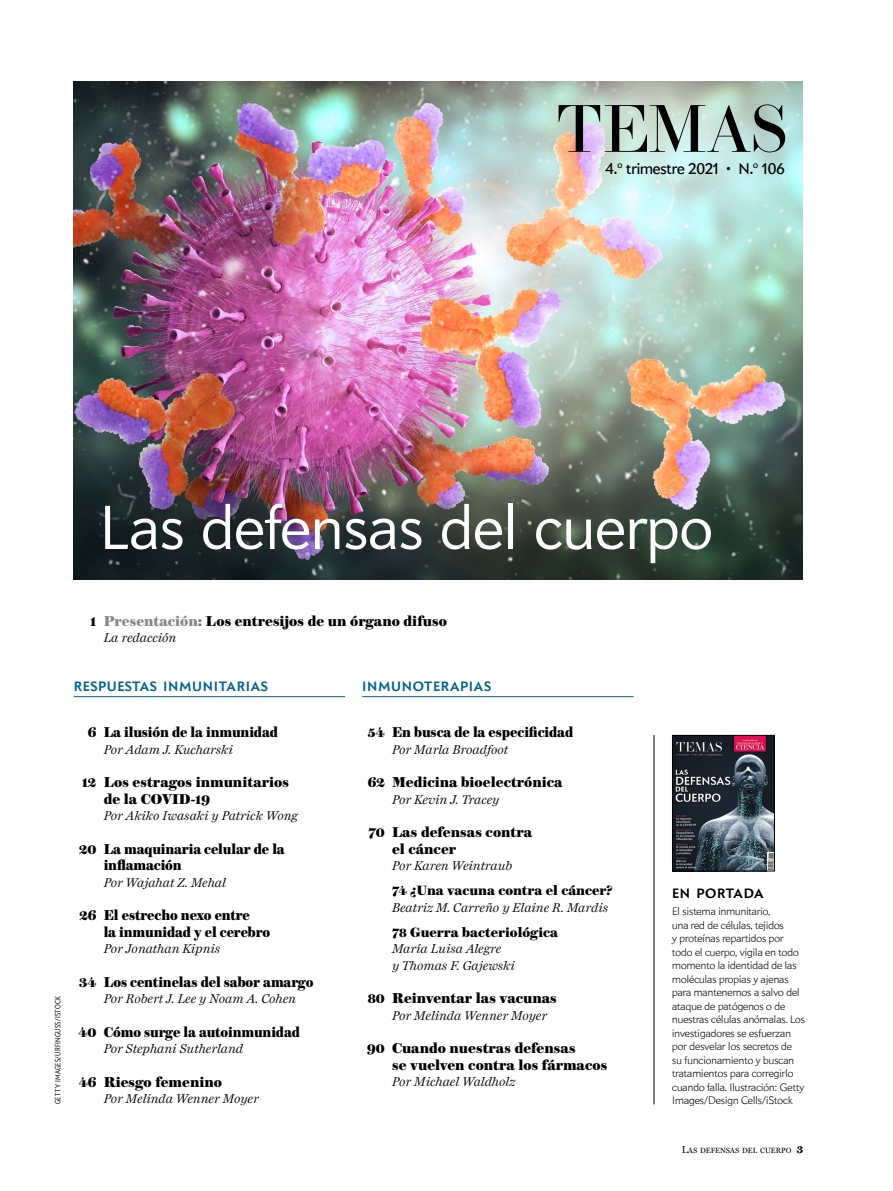
<style>
.page{position:relative;width:893px;height:1191px;background:#fff}
.page>*{position:absolute;margin:0;border:0;box-sizing:border-box;transform-origin:0 0}
.t1{font:67.35px "Brunel Poster";letter-spacing:.005em;color:#000}
.t2{font:300 60px "Apres";letter-spacing:.01em;color:#fff}
.t3{font:15px "Apres";letter-spacing:-.005em;color:#000}
.t4{font:700 14.25px/16.5px "Brunel Text";letter-spacing:-.005em;color:#000}
.t5{font:700 13.5px "Brunel Text";color:#000}
.t6{font:italic 13.2px/16.5px "Miller Daily One";color:#000}
.t7{font:700 13.2px "Apres";letter-spacing:.05em;color:#00638f}
.t8{font:700 13.2px "Apres";letter-spacing:.05em;color:#000}
.t9{font:100 10.5px/13.5px "Apres";letter-spacing:.01em;color:#000}
.t10{font:10.5px "Miller Daily One";color:#000}
.t11{font:9px "Apres";color:#000}
.t12{font:300 7.5px "Apres Condensed";letter-spacing:.04em;color:#000}
.s1{font-weight:800}
.s2{color:#878787}
.s3{color:#706f6f}
.s4{font-weight:700}
</style>
<div class="page">
<hr style="left:74px;top:696px;width:271px;height:1px;background:#00638f">
<hr style="left:362px;top:696px;width:272px;height:1px;background:#00638f">
<img style="left:74px;top:81px;width:729px;height:498px">
<img style="left:674px;top:737px;width:99px;height:132px">
<div style="left:672px;top:735px;width:103px;height:136px;border:1px solid #000"></div>
<hr style="left:654px;top:735px;width:1px;height:369px;background:#000">
<img style="left:408px;top:81px;width:395px;height:231px">
<h1 class="t1" style="left:557px;top:82px;width:232px">TEMAS</h1>
<p class="t3" style="left:605px;top:160px;width:150px">4.<sup>o</sup> trimestre 2021 <span class="s1">·</span> N.</p>
<p class="t11" style="left:753px;top:159px;width:6px">o</p>
<p class="t3" style="left:762px;top:160px;width:24px">106</p>
<h2 class="t2" style="left:99px;top:490px;width:614px">Las defensas del cuerpo</h2>
<p class="t4" style="left:90px;top:613px;width:358px">1 <span class="s2">Presentación</span><span class="s3">:</span> Los entresijos de un órgano difuso</p>
<p class="t6" style="left:104px;top:629px;width:74px">La redacción</p>
<p class="t12" style="left:53px;top:1104px;width:109px;rotate:-90deg">GETTY IMAGES/URFINGUSS/ISTOCK</p>
<p class="t7" style="left:74px;top:678px;width:196px">RESPUESTAS INMUNITARIAS</p>
<p class="t4" style="left:88px;top:724px;width:192px">6 La ilusión de la inmunidad</p>
<p class="t6" style="left:104px;top:740px;width:131px">Por Adam J. Kucharski</p>
<p class="t4" style="left:104px;top:774px;width:187px;text-indent:-22px">12 Los estragos inmunitarios de la COVID-19</p>
<p class="t6" style="left:104px;top:807px;width:196px">Por Akiko Iwasaki y Patrick Wong</p>
<p class="t4" style="left:104px;top:841px;width:183px;text-indent:-25px">20 La maquinaria celular de la inflamación</p>
<p class="t6" style="left:104px;top:874px;width:124px">Por Wajahat Z. Mehal</p>
<p class="t4" style="left:104px;top:907px;width:168px;text-indent:-24px">26 El estrecho nexo entre<br>la inmunidad y el cerebro</p>
<p class="t6" style="left:104px;top:940px;width:118px">Por Jonathan Kipnis</p>
<p class="t4" style="left:79px;top:974px;width:236px">34 Los centinelas del sabor amargo</p>
<p class="t6" style="left:104px;top:990px;width:194px">Por Robert J. Lee y Noam A. Cohen</p>
<p class="t4" style="left:78px;top:1024px;width:223px">40 Cómo surge la autoinmunidad</p>
<p class="t6" style="left:104px;top:1040px;width:141px">Por Stephani Sutherland</p>
<p class="t4" style="left:79px;top:1074px;width:145px">46 Riesgo femenino</p>
<p class="t6" style="left:104px;top:1090px;width:157px">Por Melinda Wenner Moyer</p>
<p class="t7" style="left:362px;top:678px;width:130px">INMUNOTERAPIAS</p>
<p class="t4" style="left:368px;top:724px;width:207px">54 En busca de la especificidad</p>
<p class="t6" style="left:392px;top:740px;width:118px">Por Marla Broadfoot</p>
<p class="t4" style="left:368px;top:774px;width:196px">62 Medicina bioelectrónica</p>
<p class="t6" style="left:392px;top:790px;width:109px">Por Kevin J. Tracey</p>
<p class="t4" style="left:392px;top:824px;width:142px;text-indent:-24px">70 Las defensas contra el cáncer</p>
<p class="t6" style="left:392px;top:857px;width:122px">Por Karen Weintraub</p>
<p class="t5" style="left:392px;top:882px;width:222px">74 ¿Una vacuna contra el cáncer?</p>
<p class="t6" style="left:392px;top:899px;width:218px">Beatriz M. Carreño y Elaine R. Mardis</p>
<p class="t5" style="left:392px;top:924px;width:168px">78 Guerra bacteriológica</p>
<p class="t6" style="left:392px;top:940px;width:124px">María Luisa Alegre<br>y Thomas F. Gajewski</p>
<p class="t4" style="left:368px;top:990px;width:191px">80 Reinventar las vacunas</p>
<p class="t6" style="left:392px;top:1007px;width:157px">Por Melinda Wenner Moyer</p>
<p class="t4" style="left:392px;top:1040px;width:217px;text-indent:-25px">90 Cuando nuestras defensas<br>se vuelven contra los fármacos</p>
<p class="t6" style="left:392px;top:1073px;width:125px">Por Michael Waldholz</p>
<p class="t8" style="left:672px;top:884px;width:93px">EN PORTADA</p>
<p class="t9" style="left:672px;top:904px;width:134px">El sistema inmunitario,<br>una red de células, tejidos<br>y proteínas repartidos por todo el cuerpo, vigila en todo momento la identidad de las moléculas propias y ajenas para mantenernos a salvo del ataque de patógenos o de nuestras células anómalas. Los investigadores se esfuerzan por desvelar los secretos de<br>su funcionamiento y buscan tratamientos para corregirlo cuando falla. Ilustración: Getty<br>Images/Design Cells/iStock</p>
<p class="t10" style="left:682px;top:1144px;width:123px">Las defensas del cuerpo <span class="s4">3</span></p>
</div>
